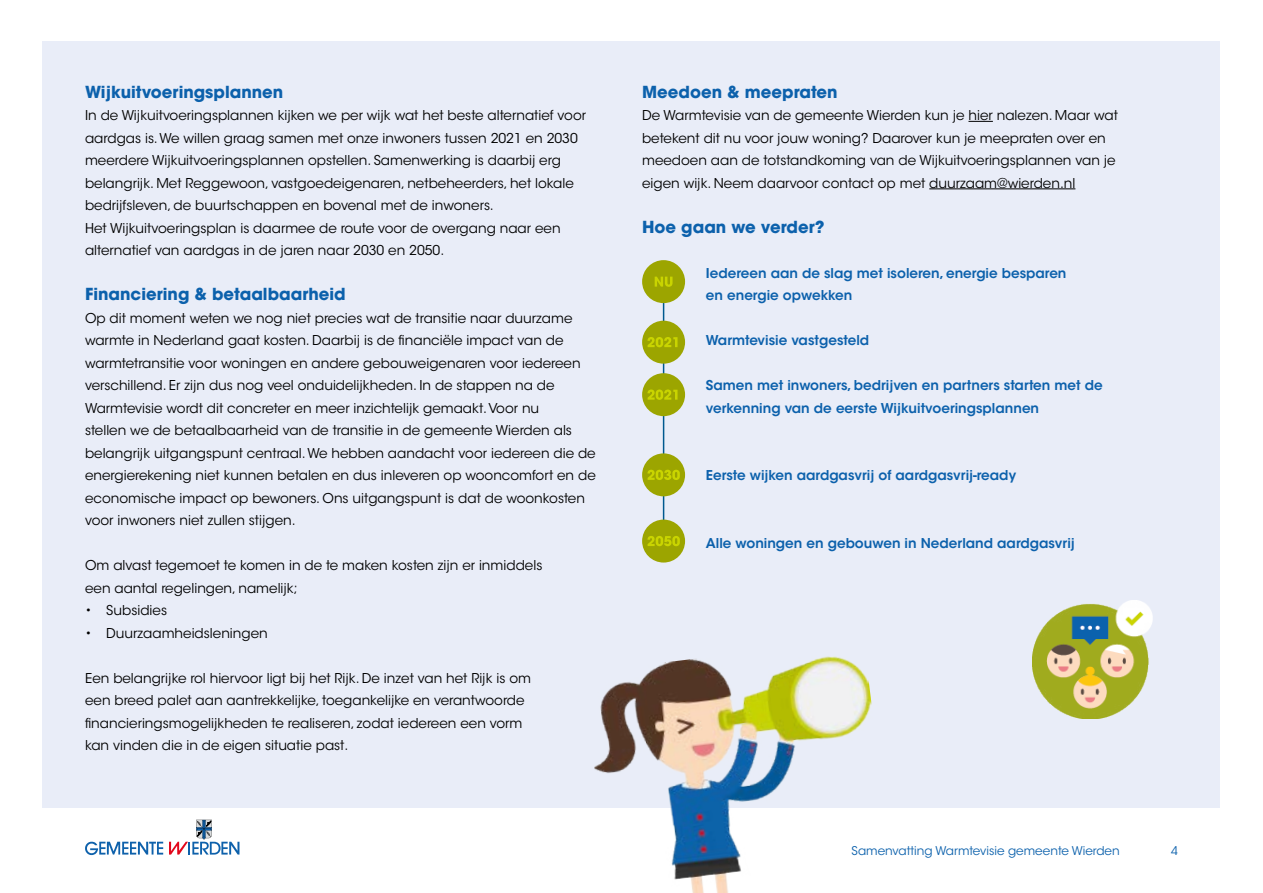
<style>
.page{position:relative;width:1263px;height:893px;background:#fff}
.page>*{position:absolute;margin:0;border:0;box-sizing:border-box;transform-origin:0 0}
.t1{font:700 16.5px "ITC Avant Garde Std";color:#0c61ac}
.t2{font:13.5px/22.5px "ITC Avant Garde Std";color:#000}
.t3{font:600 13.5px/22.5px "ITC Avant Garde Std";color:#0c61ac}
.t4{font:12px "ITC Avant Garde Std";color:#0c61ac}
</style>
<div class="page">
<svg style="left:85px;top:842px;width:78px;height:13px"></svg>
<svg style="left:169px;top:820px;width:70px;height:35px"></svg>
<div style="left:43px;top:42px;width:1177px;height:766px;background:#e9edf8"></div>
<svg style="left:968px;top:121px;width:25px;height:1px"></svg>
<hr style="left:929px;top:189px;width:146px;height:1px;background:#000">
<img style="left:594px;top:656px;width:278px;height:237px">
<img style="left:1033px;top:600px;width:119px;height:119px">
<hr style="left:663px;top:265px;width:1px;height:289px;background:#00598f">
<div style="left:642px;top:321px;width:43px;height:43px;background:#9ca500;border-radius:50%"></div>
<svg style="left:647px;top:337px;width:30px;height:10px"></svg>
<div style="left:642px;top:373px;width:43px;height:43px;background:#9ca500;border-radius:50%"></div>
<svg style="left:647px;top:389px;width:30px;height:11px"></svg>
<div style="left:642px;top:453px;width:43px;height:43px;background:#9ca500;border-radius:50%"></div>
<svg style="left:647px;top:470px;width:33px;height:10px"></svg>
<div style="left:642px;top:520px;width:43px;height:43px;background:#9ca500;border-radius:50%"></div>
<svg style="left:647px;top:536px;width:33px;height:10px"></svg>
<div style="left:642px;top:260px;width:43px;height:43px;background:#9ca500;border-radius:50%"></div>
<svg style="left:655px;top:277px;width:17px;height:10px"></svg>
<p class="t1" style="left:85px;top:81px;width:200px">Wijkuitvoeringsplannen</p>
<p class="t2" style="left:85px;top:104px;width:503px">In de Wijkuitvoeringsplannen kijken we per wijk wat het beste alternatief voor aardgas is. We willen graag samen met onze inwoners tussen 2021 en 2030 meerdere Wijkuitvoeringsplannen opstellen. Samenwerking is daarbij erg belangrijk. Met Reggewoon, vastgoedeigenaren, netbeheerders, het lokale bedrijfsleven, de buurtschappen en bovenal met de inwoners.<br>Het Wijkuitvoeringsplan is daarmee de route voor de overgang naar een alternatief van aardgas in de jaren naar 2030 en 2050.</p>
<p class="t1" style="left:85px;top:283px;width:262px">Financiering &amp; betaalbaarheid</p>
<p class="t2" style="left:85px;top:307px;width:512px">Op dit moment weten we nog niet precies wat de transitie naar duurzame warmte in Nederland gaat kosten. Daarbij is de financiële impact van de warmtetransitie voor woningen en andere gebouweigenaren voor iedereen verschillend. Er zijn dus nog veel onduidelijkheden. In de stappen na de Warmtevisie wordt dit concreter en meer inzichtelijk gemaakt. Voor nu<br>stellen we de betaalbaarheid van de transitie in de gemeente Wierden als belangrijk uitgangspunt centraal. We hebben aandacht voor iedereen die de energierekening niet kunnen betalen en dus inleveren op wooncomfort en de economische impact op bewoners. Ons uitgangspunt is dat de woonkosten voor inwoners niet zullen stijgen.</p>
<p class="t2" style="left:85px;top:554px;width:459px">Om alvast tegemoet te komen in de te maken kosten zijn er inmiddels een aantal regelingen, namelijk;</p>
<p class="t2" style="left:85px;top:599px;width:84px">• Subsidies</p>
<p class="t2" style="left:85px;top:622px;width:184px">• Duurzaamheidsleningen</p>
<p class="t2" style="left:85px;top:667px;width:447px">Een belangrijke rol hiervoor ligt bij het Rijk. De inzet van het Rijk is om een breed palet aan aantrekkelijke, toegankelijke en verantwoorde financieringsmogelijkheden te realiseren, zodat iedereen een vorm kan vinden die in de eigen situatie past.</p>
<p class="t1" style="left:642px;top:81px;width:197px">Meedoen &amp; meepraten</p>
<p class="t2" style="left:642px;top:104px;width:477px">De Warmtevisie van de gemeente Wierden kun je hier nalezen. Maar wat betekent dit nu voor jouw woning? Daarover kun je meepraten over en meedoen aan de totstandkoming van de Wijkuitvoeringsplannen van je eigen wijk. Neem daarvoor contact op met duurzaam@wierden.nl</p>
<p class="t1" style="left:642px;top:216px;width:184px">Hoe gaan we verder?</p>
<p class="t3" style="left:706px;top:261px;width:362px">Iedereen aan de slag met isoleren, energie besparen en energie opwekken</p>
<p class="t3" style="left:706px;top:329px;width:165px">Warmtevisie vastgesteld</p>
<p class="t3" style="left:706px;top:374px;width:398px">Samen met inwoners, bedrijven en partners starten met de verkenning van de eerste Wijkuitvoeringsplannen</p>
<p class="t3" style="left:706px;top:464px;width:312px">Eerste wijken aardgasvrij of aardgasvrij-ready</p>
<p class="t3" style="left:706px;top:531px;width:370px">Alle woningen en gebouwen in Nederland aardgasvrij</p>
<p class="t4" style="left:851px;top:843px;width:270px">Samenvatting Warmtevisie gemeente Wierden</p>
<p class="t4" style="left:1171px;top:843px;width:8px">4</p>
</div>
